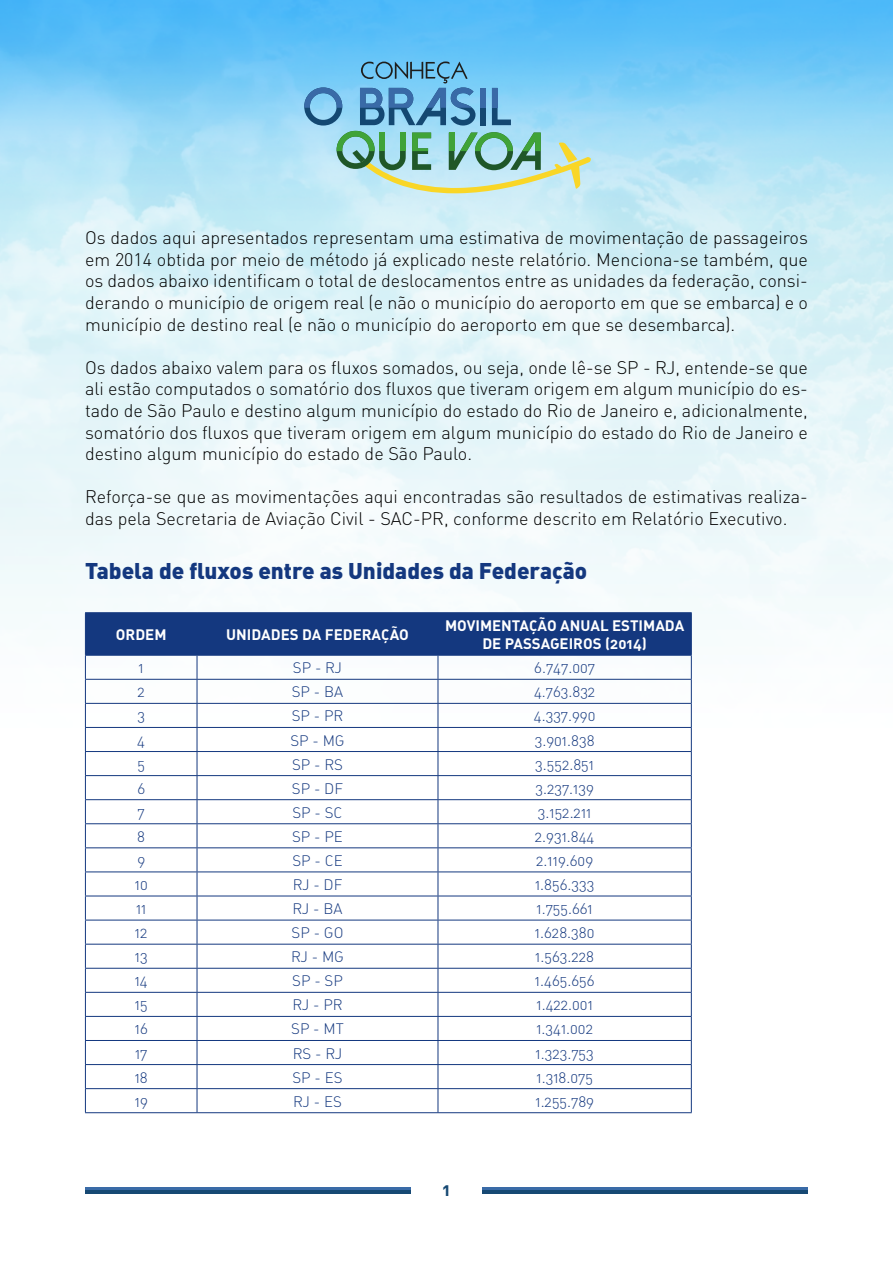
<style>
.page{position:relative;width:893px;height:1263px;background:#fff}
.page>*{position:absolute;margin:0;border:0;box-sizing:border-box;transform-origin:0 0}
.t1{font:22.5px "DIN Black Alternate";color:#14387f}
.t2{font:300 18px/21.6px "DIN";color:#000;text-align:justify}
.t3{font:18px "DIN Bold Alternate";color:#164973}
.t4{font:15px "DIN Light Alternate";color:#14387f}
.t5{font:15px/18px "DIN Bold Alternate";color:#fff;text-align:center}
</style>
<div class="page">
<img style="left:0;top:0;width:893px;height:903px">
<svg style="left:304px;top:61px;width:287px;height:132px;background:#8bc4d2"></svg>
<hr style="left:85px;top:1188px;width:326px;height:3px;background:#3a6ba7">
<hr style="left:482px;top:1188px;width:326px;height:3px;background:#3a6ba7">
<hr style="left:85px;top:1191px;width:326px;height:3px;background:#164973">
<hr style="left:482px;top:1191px;width:326px;height:3px;background:#164973">
<hr style="left:85px;top:612px;width:112px;height:1px;background:#14387f">
<hr style="left:197px;top:612px;width:241px;height:1px;background:#14387f">
<hr style="left:438px;top:612px;width:254px;height:1px;background:#14387f">
<svg style="left:85px;top:613px;width:607px;height:499px"></svg>
<hr style="left:85px;top:1112px;width:112px;height:1px;background:#14387f">
<hr style="left:197px;top:1112px;width:241px;height:1px;background:#14387f">
<hr style="left:438px;top:1112px;width:254px;height:1px;background:#14387f">
<p class="t2" style="left:85px;top:227px;width:724px">Os dados aqui apresentados representam uma estimativa de movimentação de passageiros em 2014 obtida por meio de método já explicado neste relatório. Menciona-se também, que os dados abaixo identificam o total de deslocamentos entre as unidades da federação, consi&shy;derando o município de origem real (e não o município do aeroporto em que se embarca) e o município de destino real (e não o município do aeroporto em que se desembarca).</p>
<p class="t2" style="left:85px;top:356px;width:724px">Os dados abaixo valem para os fluxos somados, ou seja, onde lê-se SP - RJ, entende-se que ali estão computados o somatório dos fluxos que tiveram origem em algum município do es&shy;tado de São Paulo e destino algum município do estado do Rio de Janeiro e, adicionalmente, somatório dos fluxos que tiveram origem em algum município do estado do Rio de Janeiro e destino algum município do estado de São Paulo.</p>
<p class="t2" style="left:85px;top:486px;width:724px">Reforça-se que as movimentações aqui encontradas são resultados de estimativas realiza&shy;das pela Secretaria de Aviação Civil - SAC-PR, conforme descrito em Relatório Executivo.</p>
<p class="t1" style="left:85px;top:556px;width:504px">Tabela de fluxos entre as Unidades da Federação</p>
<p class="t5" style="left:116px;top:625px;width:52px">ORDEM</p>
<p class="t5" style="left:226px;top:625px;width:184px">UNIDADES DA FEDERAÇÃO</p>
<p class="t5" style="left:445px;top:616px;width:241px">MOVIMENTAÇÃO ANUAL ESTIMADA<br>DE PASSAGEIROS (2014)</p>
<p class="t4" style="left:139px;top:659px;width:7px">1</p>
<p class="t4" style="left:293px;top:659px;width:51px">SP - RJ</p>
<p class="t4" style="left:534px;top:659px;width:62px">6.747.007</p>
<p class="t4" style="left:138px;top:683px;width:9px">2</p>
<p class="t4" style="left:292px;top:683px;width:53px">SP - BA</p>
<p class="t4" style="left:534px;top:683px;width:63px">4.763.832</p>
<p class="t4" style="left:137px;top:707px;width:9px">3</p>
<p class="t4" style="left:292px;top:707px;width:53px">SP - PR</p>
<p class="t4" style="left:534px;top:707px;width:63px">4.337.990</p>
<p class="t4" style="left:137px;top:731px;width:9px">4</p>
<p class="t4" style="left:290px;top:731px;width:56px">SP - MG</p>
<p class="t4" style="left:535px;top:731px;width:61px">3.901.838</p>
<p class="t4" style="left:137px;top:755px;width:9px">5</p>
<p class="t4" style="left:292px;top:755px;width:52px">SP - RS</p>
<p class="t4" style="left:535px;top:755px;width:60px">3.552.851</p>
<p class="t4" style="left:137px;top:779px;width:9px">6</p>
<p class="t4" style="left:292px;top:779px;width:53px">SP - DF</p>
<p class="t4" style="left:535px;top:779px;width:60px">3.237.139</p>
<p class="t4" style="left:138px;top:803px;width:9px">7</p>
<p class="t4" style="left:292px;top:803px;width:52px">SP - SC</p>
<p class="t4" style="left:538px;top:803px;width:55px">3.152.211</p>
<p class="t4" style="left:137px;top:827px;width:9px">8</p>
<p class="t4" style="left:292px;top:827px;width:52px">SP - PE</p>
<p class="t4" style="left:535px;top:827px;width:61px">2.931.844</p>
<p class="t4" style="left:137px;top:851px;width:9px">9</p>
<p class="t4" style="left:292px;top:851px;width:52px">SP - CE</p>
<p class="t4" style="left:536px;top:851px;width:58px">2.119.609</p>
<p class="t4" style="left:135px;top:875px;width:14px">10</p>
<p class="t4" style="left:293px;top:875px;width:51px">RJ - DF</p>
<p class="t4" style="left:535px;top:875px;width:61px">1.856.333</p>
<p class="t4" style="left:136px;top:899px;width:12px">11</p>
<p class="t4" style="left:293px;top:899px;width:52px">RJ - BA</p>
<p class="t4" style="left:536px;top:899px;width:58px">1.755.661</p>
<p class="t4" style="left:135px;top:923px;width:14px">12</p>
<p class="t4" style="left:292px;top:923px;width:53px">SP - GO</p>
<p class="t4" style="left:535px;top:923px;width:61px">1.628.380</p>
<p class="t4" style="left:135px;top:947px;width:14px">13</p>
<p class="t4" style="left:291px;top:947px;width:54px">RJ - MG</p>
<p class="t4" style="left:535px;top:947px;width:60px">1.563.228</p>
<p class="t4" style="left:135px;top:972px;width:15px">14</p>
<p class="t4" style="left:292px;top:972px;width:52px">SP - SP</p>
<p class="t4" style="left:535px;top:972px;width:61px">1.465.656</p>
<p class="t4" style="left:135px;top:996px;width:14px">15</p>
<p class="t4" style="left:292px;top:996px;width:52px">RJ - PR</p>
<p class="t4" style="left:536px;top:996px;width:58px">1.422.001</p>
<p class="t4" style="left:135px;top:1020px;width:15px">16</p>
<p class="t4" style="left:291px;top:1020px;width:54px">SP - MT</p>
<p class="t4" style="left:536px;top:1020px;width:58px">1.341.002</p>
<p class="t4" style="left:135px;top:1044px;width:14px">17</p>
<p class="t4" style="left:293px;top:1044px;width:51px">RS - RJ</p>
<p class="t4" style="left:536px;top:1044px;width:60px">1.323.753</p>
<p class="t4" style="left:135px;top:1068px;width:15px">18</p>
<p class="t4" style="left:292px;top:1068px;width:52px">SP - ES</p>
<p class="t4" style="left:536px;top:1068px;width:58px">1.318.075</p>
<p class="t4" style="left:135px;top:1092px;width:15px">19</p>
<p class="t4" style="left:293px;top:1092px;width:50px">RJ - ES</p>
<p class="t4" style="left:535px;top:1092px;width:60px">1.255.789</p>
<p class="t3" style="left:443px;top:1177px;width:9px">1</p>
</div>
